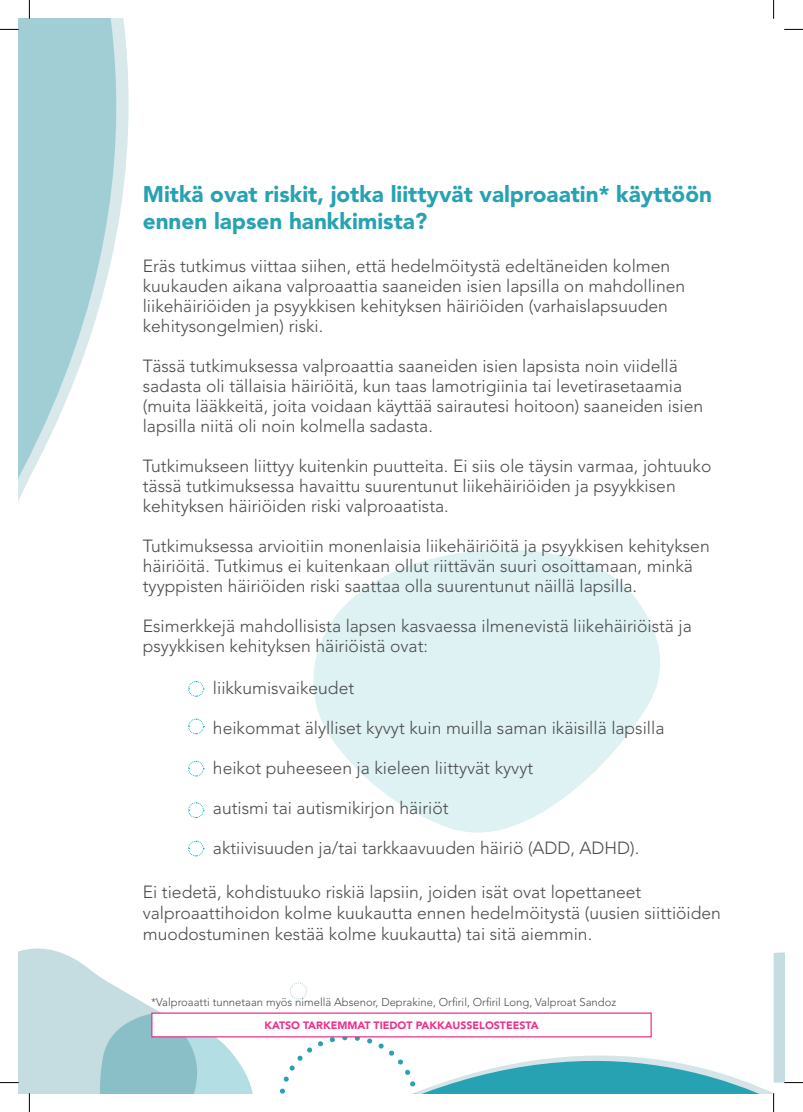
<style>
.page{position:relative;width:803px;height:1112px;background:#fff}
.page>*{position:absolute;margin:0;border:0;box-sizing:border-box;transform-origin:0 0}
.t1{font:900 22.5px/27px "Avenir LT Std";color:#27a2b2}
.t2{font:300 17.5px/20px "Avenir LT Std";color:#4b4c4d}
.t3{font:300 11.25px "Avenir LT Std";color:#4b4c4d}
.t4{font:900 10.62px "Avenir LT Std";color:#ed328a}
</style>
<div class="page">
<svg style="left:313px;top:550px;width:347px;height:283px;fill:#def1f3"></svg>
<svg style="left:118px;top:19px;width:11px;height:206px;fill:#d8e8eb"></svg>
<svg style="left:19px;top:19px;width:99px;height:480px;fill:#a1ced5"></svg>
<svg style="left:188px;top:681px;width:16px;height:15px"></svg>
<svg style="left:188px;top:718px;width:16px;height:16px"></svg>
<svg style="left:188px;top:760px;width:16px;height:16px"></svg>
<svg style="left:188px;top:802px;width:16px;height:16px"></svg>
<svg style="left:188px;top:840px;width:16px;height:16px"></svg>
<div style="left:151px;top:1012px;width:501px;height:25px;background:#fff;border:1px solid #ed328a"></div>
<svg style="left:0;top:29px;width:19px;height:1px"></svg>
<svg style="left:784px;top:29px;width:19px;height:1px"></svg>
<svg style="left:29px;top:0;width:1px;height:19px"></svg>
<svg style="left:0;top:948px;width:257px;height:163px"></svg>
<svg style="left:773px;top:0;width:1px;height:19px"></svg>
<svg style="left:278px;top:952px;width:525px;height:159px"></svg>
<p class="t1" style="left:143px;top:181px;width:571px">Mitkä ovat riskit, jotka liittyvät valproaatin* käyttöön ennen lapsen hankkimista?</p>
<p class="t2" style="left:143px;top:256px;width:544px">Eräs tutkimus viittaa siihen, että hedelmöitystä edeltäneiden kolmen kuukauden aikana valproaattia saaneiden isien lapsilla on mahdollinen liikehäiriöiden ja psyykkisen kehityksen häiriöiden (varhaislapsuuden kehitysongelmien) riski.</p>
<p class="t2" style="left:143px;top:356px;width:562px">Tässä tutkimuksessa valproaattia saaneiden isien lapsista noin viidellä sadasta oli tällaisia häiriöitä, kun taas lamotrigiinia tai levetirasetaamia (muita lääkkeitä, joita voidaan käyttää sairautesi hoitoon) saaneiden isien lapsilla niitä oli noin kolmella sadasta.</p>
<p class="t2" style="left:143px;top:456px;width:570px">Tutkimukseen liittyy kuitenkin puutteita. Ei siis ole täysin varmaa, johtuuko tässä tutkimuksessa havaittu suurentunut liikehäiriöiden ja psyykkisen kehityksen häiriöiden riski valproaatista.</p>
<p class="t2" style="left:143px;top:536px;width:568px">Tutkimuksessa arvioitiin monenlaisia liikehäiriöitä ja psyykkisen kehityksen häiriöitä. Tutkimus ei kuitenkaan ollut riittävän suuri osoittamaan, minkä tyyppisten häiriöiden riski saattaa olla suurentunut näillä lapsilla.</p>
<p class="t2" style="left:143px;top:616px;width:551px">Esimerkkejä mahdollisista lapsen kasvaessa ilmenevistä liikehäiriöistä ja psyykkisen kehityksen häiriöistä ovat:</p>
<p class="t2" style="left:213px;top:678px;width:143px">liikkumisvaikeudet</p>
<p class="t2" style="left:213px;top:718px;width:453px">heikommat älylliset kyvyt kuin muilla saman ikäisillä lapsilla</p>
<p class="t2" style="left:213px;top:758px;width:322px">heikot puheeseen ja kieleen liittyvät kyvyt</p>
<p class="t2" style="left:213px;top:798px;width:237px">autismi tai autismikirjon häiriöt</p>
<p class="t2" style="left:213px;top:838px;width:428px">aktiivisuuden ja/tai tarkkaavuuden häiriö (ADD, ADHD).</p>
<p class="t2" style="left:143px;top:881px;width:580px;line-height:21px">Ei tiedetä, kohdistuuko riskiä lapsiin, joiden isät ovat lopettaneet valproaattihoidon kolme kuukautta ennen hedelmöitystä (uusien siittiöiden muodostuminen kestää kolme kuukautta) tai sitä aiemmin.</p>
<p class="t3" style="left:151px;top:995px;width:466px">*Valproaatti tunnetaan myös nimellä Absenor, Deprakine, Orfiril, Orfiril Long, Valproat Sandoz</p>
<p class="t4" style="left:264px;top:1018px;width:276px">KATSO TARKEMMAT TIEDOT PAKKAUSSELOSTEESTA</p>
</div>
